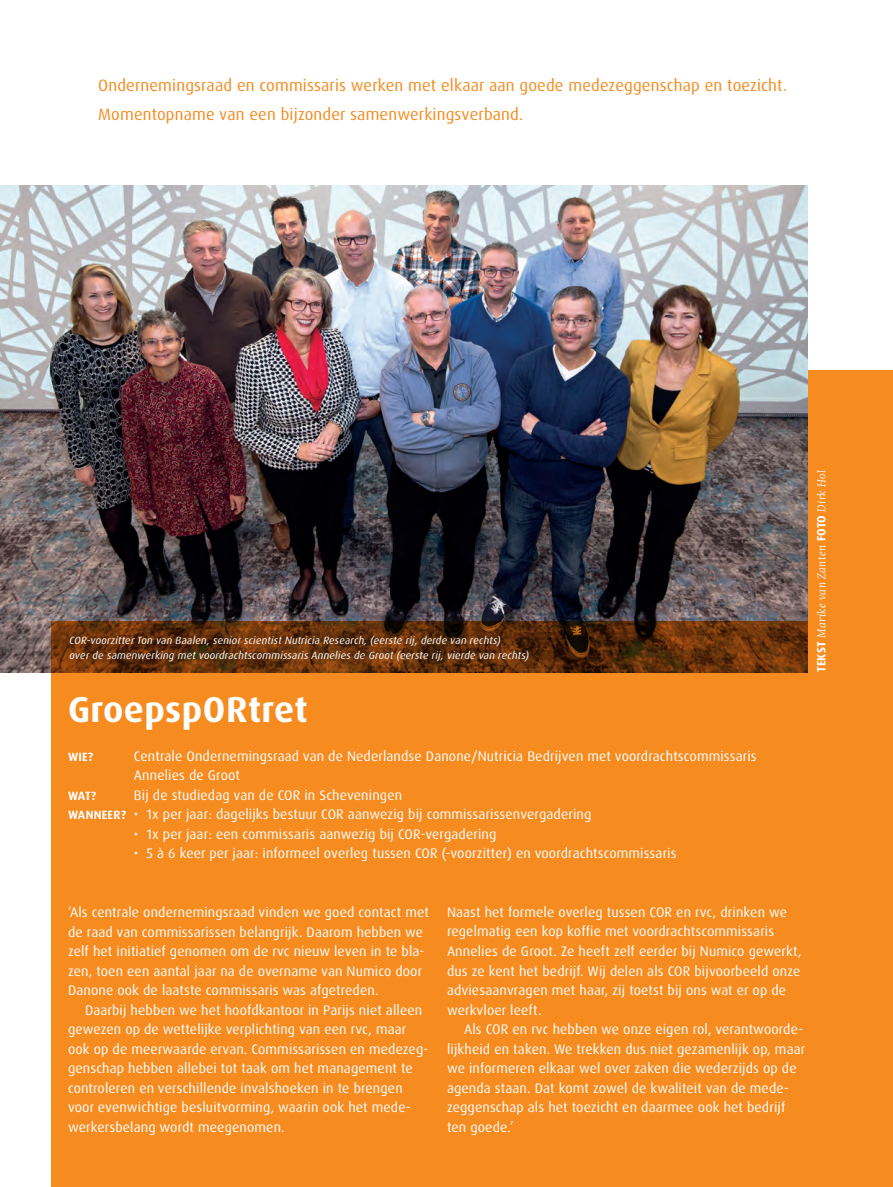
<style>
.page{position:relative;width:893px;height:1187px;background:#fff}
.page>*{position:absolute;margin:0;border:0;box-sizing:border-box;transform-origin:0 0}
.t1{font:700 36px "Dax OT";letter-spacing:.01em;color:#fff}
.t2{font:16.5px/29.2px "Dax OT";letter-spacing:.01em;color:#f68b1f}
.t3{font:13.8px/19.5px "Dax OT";letter-spacing:.01em;color:#fff}
.t4{font:italic 300 12px "Swift EF";letter-spacing:.02em;color:#fff}
.t5{font:700 12px "Dax OT";color:#fff}
.t6{font:italic 10.5px/14.7px "Dax OT";letter-spacing:.02em;color:#fff}
.s1{font-weight:700;font-size:12px}
.s2{font-family:"Dax OT";font-weight:700;font-style:normal}
</style>
<div class="page">
<div style="left:51px;top:370px;width:842px;height:816px;background:#f68b1f"></div>
<img style="left:0;top:185px;width:808px;height:487px">
<svg style="left:51px;top:621px;width:757px;height:51px;background:#5e2e0a"></svg>
<p class="t2" style="left:98px;top:71px;width:690px">Ondernemingsraad en commissaris werken met elkaar aan goede medezeggenschap en toezicht.<br>Momentopname van een bijzonder samenwerkingsverband.</p>
<p class="t6" style="left:69px;top:633px;width:461px">COR-voorzitter Ton van Baalen, senior scientist Nutricia Research, (eerste rij, derde van rechts)<br>over de samenwerking met voordrachtscommissaris Annelies de Groot (eerste rij, vierde van rechts)</p>
<h1 class="t1" style="left:68px;top:686px;width:241px">GroepspORtret</h1>
<p class="t5" style="left:68px;top:749px;width:27px">WIE?</p>
<p class="t3" style="left:134px;top:746px;width:624px">Centrale Ondernemingsraad van de Nederlandse Danone/Nutricia Bedrijven met voordrachtscommissaris<br>Annelies de Groot</p>
<p class="t5" style="left:68px;top:788px;width:30px">WAT?</p>
<p class="t3" style="left:68px;top:785px;width:525px;text-indent:66px">Bij de studiedag van de COR in Scheveningen<br><span class="s1">WANNEER?</span> • 1x per jaar: dagelijks bestuur COR aanwezig bij commissarissenvergadering</p>
<p class="t3" style="left:134px;top:824px;width:364px">• 1x per jaar: een commissaris aanwezig bij COR-vergadering</p>
<p class="t3" style="left:134px;top:844px;width:544px">• 5 à 6 keer per jaar: informeel overleg tussen COR (-voorzitter) en voordrachtscommissaris</p>
<p class="t4" style="left:815px;top:672px;width:204px;rotate:-90deg"><span class="s2">TEKST</span> Marike van Zanten <span class="s2">FOTO</span> Dirk Hol</p>
<p class="t3" style="left:68px;top:902px;width:362px">‘Als centrale ondernemingsraad vinden we goed contact met de raad van commissarissen belangrijk. Daarom hebben we zelf het initiatief genomen om de rvc nieuw leven in te bla&shy;zen, toen een aantal jaar na de overname van Numico door Danone ook de laatste commissaris was afgetreden.</p>
<p class="t3" style="left:68px;top:1000px;width:362px;text-indent:17px">Daarbij hebben we het hoofdkantoor in Parijs niet alleen gewezen op de wettelijke verplichting van een rvc, maar ook op de meerwaarde ervan. Commissarissen en medezeg&shy;genschap hebben allebei tot taak om het management te controleren en verschillende invalshoeken in te brengen voor evenwichtige besluitvorming, waarin ook het mede&shy;werkersbelang wordt meegenomen.</p>
<p class="t3" style="left:447px;top:902px;width:356px">Naast het formele overleg tussen COR en rvc, drinken we regelmatig een kop koffie met voordrachtscommissaris Annelies de Groot. Ze heeft zelf eerder bij Numico gewerkt, dus ze kent het bedrijf. Wij delen als COR bijvoorbeeld onze adviesaanvragen met haar, zij toetst bij ons wat er op de werkvloer leeft.</p>
<p class="t3" style="left:447px;top:1019px;width:360px;text-indent:17px">Als COR en rvc hebben we onze eigen rol, verantwoorde&shy;lijkheid en taken. We trekken dus niet gezamenlijk op, maar we informeren elkaar wel over zaken die wederzijds op de agenda staan. Dat komt zowel de kwaliteit van de mede&shy;zeggenschap als het toezicht en daarmee ook het bedrijf ten goede.’</p>
</div>
